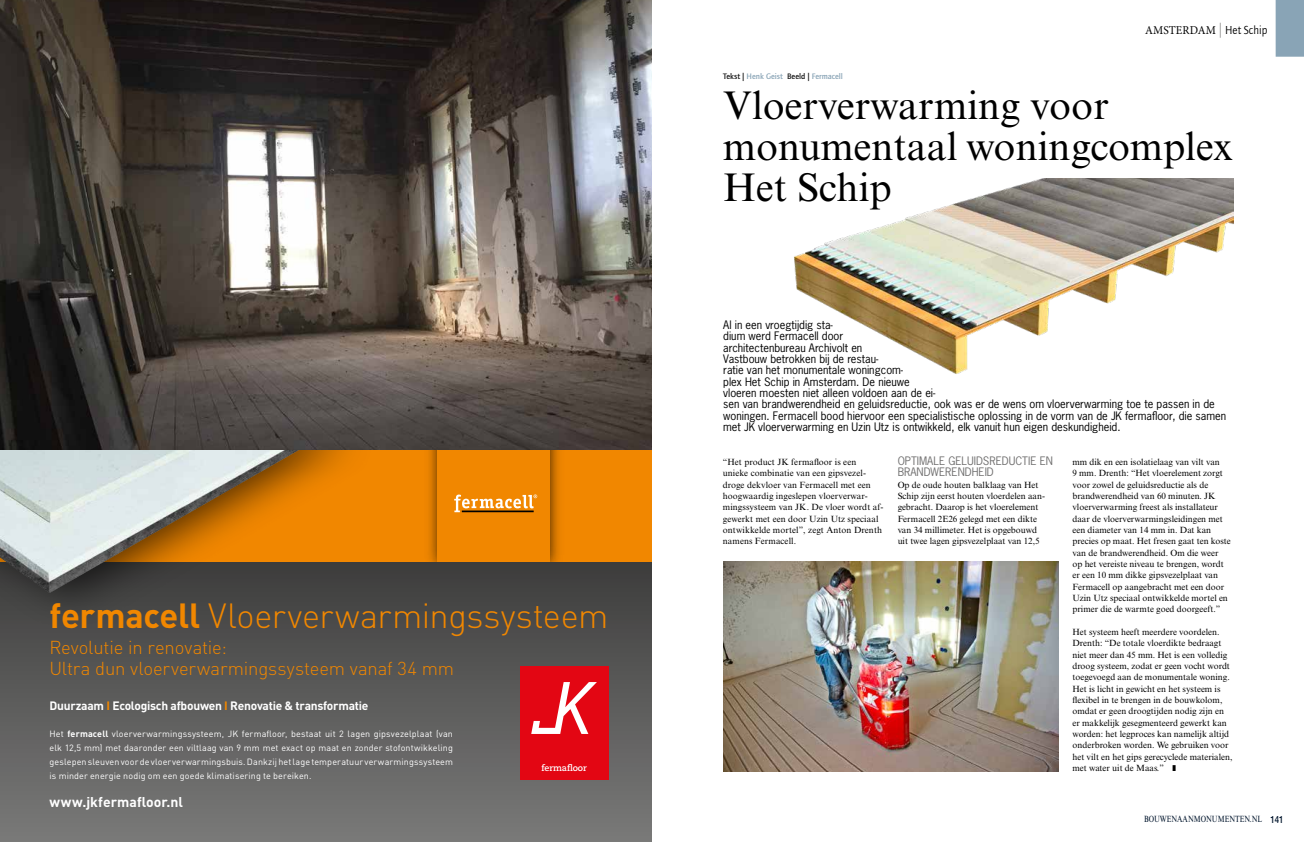
<style>
.page{position:relative;width:1304px;height:842px;background:#fff}
.page>*{position:absolute;margin:0;border:0;box-sizing:border-box;transform-origin:0 0}
.t1{font:40px/41px "Times New Roman MT Std";color:#000}
.t2{font:300 34.5px "DIN Pro";letter-spacing:-.01em;color:#f18700}
.t3{font:300 18.5px/21px "DIN Pro";letter-spacing:-.01em;color:#f18700}
.t4{font:700 14px "DIN Pro";color:#fff}
.t5{font:700 12px "DIN Pro";letter-spacing:-.02em;color:#fff}
.t6{font:12px "Minion Pro";letter-spacing:.01em;color:#000;scale:.95 1}
.t7{font:11px/11.3px "News Gothic Std";color:#000}
.t8{font:11px/11px "News Gothic Std";color:#706f6f}
.t9{font:9px/11.3px "Times New Roman MT Std";color:#000}
.t10{font:9px/14px "DIN Pro";letter-spacing:.01em;color:#fff;text-align:justify}
.t11{font:9px "Times New Roman MT Std";color:#00152c;scale:.78 1}
.t12{font:700 8.9px "Caecilia";letter-spacing:-.01em;color:#fff}
.t13{font:500 8.2px "Quay Sans ITC Std";color:#89a4b6}
.s1{font-weight:700}
.s2{color:#f18700}
.s3{color:#121212}
.s4{font-family:"Quay Sans ITC Std";font-size:15px;color:#9d9d9c}
.s5{font-family:"Quay Sans ITC Std"}
.s6{font-family:"Helvetica Neue LT Std";font-weight:500;font-size:10px}
</style>
<div class="page">
<img style="left:794px;top:179px;width:439px;height:195px">
<div style="left:0;top:561px;width:652px;height:281px;background:linear-gradient(to bottom,#3d3d3c,#7a7a79)"></div>
<div style="left:86px;top:435px;width:566px;height:126px;background:#f18700"></div>
<img style="left:404px;top:449px;width:180px;height:112px">
<div style="left:438px;top:435px;width:112px;height:126px;background:#f18700"></div>
<svg style="left:454px;top:494px;width:83px;height:18px"></svg>
<div style="left:0;top:391px;width:380px;height:238px;background:#000;opacity:.7"></div>
<img style="left:0;top:449px;width:328px;height:144px">
<img style="left:0;top:0;width:652px;height:449px">
<div style="left:520px;top:666px;width:88px;height:114px;background:#e30613"></div>
<svg style="left:531px;top:682px;width:66px;height:52px"></svg>
<div style="left:1276px;top:0;width:28px;height:57px;background:#89a4b6"></div>
<img style="left:724px;top:561px;width:334px;height:210px">
<h2 class="t2" style="left:49px;top:589px;width:561px"><span class="s1">fermacell</span> Vloerverwarmingssysteem</h2>
<h3 class="t3" style="left:49px;top:635px;width:406px">Revolutie in renovatie:<br>Ultra dun vloerverwarmingssysteem vanaf 34 mm</h3>
<h3 class="t5" style="left:50px;top:698px;width:320px">Duurzaam <span class="s2">I</span> Ecologisch afbouwen <span class="s2">I</span> Renovatie &amp; transformatie</h3>
<p class="t10" style="left:50px;top:727px;width:405px">Het <span class="s1">fermacell</span> vloerverwarmingssysteem, JK fermafloor, bestaat uit 2 lagen gipsvezelplaat (van elk 12,5 mm) met daaronder een viltlaag van 9 mm met exact op maat en zonder stofontwikkeling geslepen sleuven voor de vloerverwarmingsbuis. Dankzij het lage temperatuur verwarmingssysteem is minder energie nodig om een goede klimatisering te bereiken.</p>
<h3 class="t4" style="left:50px;top:792px;width:135px">www.jkfermafloor.nl</h3>
<p class="t12" style="left:541px;top:763px;width:47px">fermafloor</p>
<p class="t13" style="left:723px;top:72px;width:121px"><span class="s3">Tekst |</span> Henk Geist <span class="s3">Beeld |</span> Fermacell</p>
<h3 class="t6" style="left:1145px;top:22px;width:130px">AMSTERDAM <span class="s4">|</span> <span class="s5">Het Schip</span></h3>
<h1 class="t1" style="left:723px;top:85px;width:511px">Vloerverwarming voor monumentaal woningcomplex<br>Het Schip</h1>
<p class="t7" style="left:723px;top:319px;width:504px">Al in een vroegtijdig sta-<br>dium werd Fermacell door<br>architectenbureau Archivolt en<br>Vastbouw betrokken bij de restau-<br>ratie van het monumentale woningcom-<br>plex Het Schip in Amsterdam. De nieuwe<br>vloeren moesten niet alleen voldoen aan de ei-<br>sen van brandwerendheid en geluidsreductie, ook was er de wens om vloerverwarming toe te passen in de woningen. Fermacell bood hiervoor een specialistische oplossing in de vorm van de JK fermafloor, die samen met JK vloerverwarming en Uzin Utz is ontwikkeld, elk vanuit hun eigen deskundigheid.</p>
<p class="t9" style="left:723px;top:456px;width:162px">“Het product JK fermafloor is een unieke combinatie van een gipsvezel&shy;droge dekvloer van Fermacell met een hoogwaardig ingeslepen vloerverwar&shy;mingssysteem van JK. De vloer wordt af&shy;gewerkt met een door Uzin Utz speciaal ontwikkelde mortel”, zegt Anton Drenth namens Fermacell.</p>
<p class="t8" style="left:898px;top:455px;width:157px">OPTIMALE GELUIDSREDUCTIE EN<br>BRANDWERENDHEID</p>
<p class="t9" style="left:898px;top:479px;width:149px">Op de oude houten balklaag van Het Schip zijn eerst houten vloerdelen aan&shy;gebracht. Daarop is het vloerelement Fermacell 2E26 gelegd met een dikte van 34 millimeter. Het is opgebouwd uit twee lagen gipsvezelplaat van 12,5</p>
<p class="t9" style="left:1072px;top:456px;width:160px">mm dik en een isolatielaag van vilt van<br>9 mm. Drenth: “Het vloerelement zorgt voor zowel de geluidsreductie als de brandwerendheid van 60 minuten. JK vloerverwarming freest als installateur daar de vloerverwarmingsleidingen met een diameter van 14 mm in. Dat kan precies op maat. Het fresen gaat ten koste van de brandwerendheid. Om die weer<br>op het vereiste niveau te brengen, wordt er een 10 mm dikke gipsvezelplaat van Fermacell op aangebracht met een door Uzin Utz speciaal ontwikkelde mortel en primer die de warmte goed doorgeeft.”</p>
<p class="t9" style="left:1072px;top:626px;width:162px">Het systeem heeft meerdere voordelen.<br>Drenth: “De totale vloerdikte bedraagt niet meer dan 45 mm. Het is een volledig droog systeem, zodat er geen vocht wordt toegevoegd aan de monumentale woning.<br>Het is licht in gewicht en het systeem is flexibel in te brengen in de bouwkolom, omdat er geen droogtijden nodig zijn en er makkelijk gesegmenteerd gewerkt kan worden: het legproces kan namelijk altijd onderbroken worden. We gebruiken voor het vilt en het gips gerecyclede materialen, met water uit de Maas.” ❚</p>
<p class="t11" style="left:1144px;top:814px;width:181px">BOUWENAANMONUMENTEN.NL <span class="s6">141</span></p>
</div>
